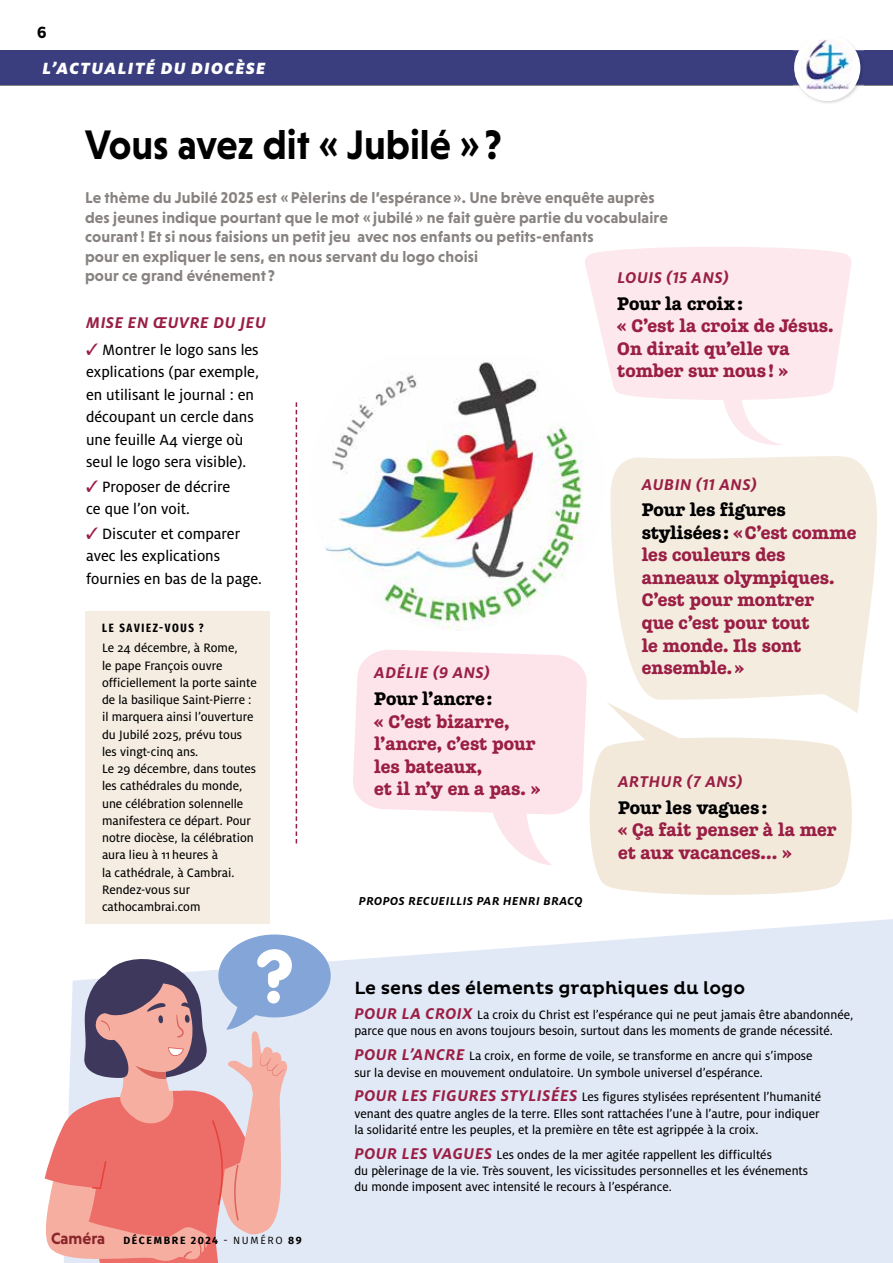
<style>
.page{position:relative;width:893px;height:1263px;background:#fff}
.page>*{position:absolute;margin:0;border:0;box-sizing:border-box;transform-origin:0 0}
.t1{font:700 42px "Niveau Grotesk";color:#000;scale:.94 1}
.t2{font:18px/22.5px "Margot";letter-spacing:-.005em;color:#9a1f45}
.t3{font:18px "Margot";letter-spacing:-.005em;color:#000}
.t4{font:500 18px "Pluto";color:#000}
.t5{font:italic 900 18px "Milo OT";letter-spacing:.07em;color:#fff}
.t6{font:italic 700 17.25px "Milo OT";letter-spacing:.03em;color:#9a1f45}
.t7{font:16.5px/22.5px "Milo OT Text";color:#000}
.t8{font:700 16.5px "Pluto Cond";color:#000}
.t9{font:700 15.9px/19.5px "Niveau Grotesk";letter-spacing:.01em;color:#888380}
.t10{font:13.5px/17.2px "Milo OT Text";color:#000}
.t11{font:italic 700 12.75px "Milo OT";letter-spacing:.04em;color:#000}
.t12{font:700 12px "Fira Sans Compressed";letter-spacing:.15em;color:#000}
.t13{font:700 10.5px "Fira Sans";letter-spacing:.16em;color:#000}
.s1{color:#9a1f45}
.s2{color:#000}
.s3{font-family:"Niveau Grotesk";font-size:16.5px;color:#89252b}
.s4{font-weight:400}
.s5{font-family:"Milo OT";font-weight:700;font-style:italic;font-size:17.25px;color:#9a1f45}
</style>
<div class="page">
<hr style="left:0;top:85px;width:893px;height:1px;background:#878787">
<div style="left:0;top:50px;width:893px;height:34px;background:#3a3e7f"></div>
<img style="left:861px;top:50px;width:3px;height:36px">
<img style="left:793px;top:39px;width:68px;height:62px">
<div style="left:331px;top:919px;width:562px;height:344px;background:#e2e9f6"></div>
<svg style="left:44px;top:934px;width:287px;height:329px;background:#dab1b6"></svg>
<div style="left:85px;top:611px;width:185px;height:313px;background:#f5ede2"></div>
<svg style="left:296px;top:402px;width:1px;height:441px"></svg>
<img style="left:325px;top:362px;width:258px;height:269px">
<svg style="left:353px;top:650px;width:234px;height:215px;fill:#fce4ea"></svg>
<svg style="left:590px;top:702px;width:262px;height:193px;fill:#f3e9db"></svg>
<svg style="left:585px;top:247px;width:267px;height:198px;fill:#fce8ed"></svg>
<svg style="left:609px;top:456px;width:268px;height:257px;background:#f6eee3"></svg>
<p class="t8" style="left:37px;top:23px;width:11px">6</p>
<h2 class="t5" style="left:43px;top:58px;width:225px">L’ACTUALITÉ DU DIOCÈSE</h2>
<h1 class="t1" style="left:85px;top:120px;width:445px">Vous avez dit « Jubilé » ?</h1>
<p class="t9" style="left:85px;top:188px;width:584px">Le thème du Jubilé 2025 est « Pèlerins de l’espérance ». Une brève enquête auprès des jeunes indique pourtant que le mot « jubilé » ne fait guère partie du vocabulaire courant ! Et si nous faisions un petit jeu avec nos enfants ou petits-enfants<br>pour en expliquer le sens, en nous servant du logo choisi<br>pour ce grand événement ?</p>
<p class="t6" style="left:86px;top:313px;width:181px">MISE EN ŒUVRE DU JEU</p>
<p class="t7" style="left:86px;top:338px;width:174px"><span class="s1">✓</span> Montrer le logo sans les explications (par exemple, en utilisant le journal : en découpant un cercle dans une feuille A4 vierge où seul le logo sera visible).</p>
<p class="t7" style="left:86px;top:475px;width:146px"><span class="s1">✓</span> Proposer de décrire ce que l’on voit.</p>
<p class="t7" style="left:86px;top:522px;width:177px"><span class="s1">✓</span> Discuter et comparer avec les explications fournies en bas de la page.</p>
<p class="t12" style="left:102px;top:618px;width:103px">LE SAVIEZ-VOUS ?</p>
<p class="t10" style="left:102px;top:639px;width:156px">Le 24 décembre, à Rome,<br>le pape François ouvre officiellement la porte sainte de la basilique Saint-Pierre : il marquera ainsi l’ouverture du Jubilé 2025, prévu tous les vingt-cinq ans.<br>Le 29 décembre, dans toutes les cathédrales du monde, une célébration solennelle manifestera ce départ. Pour notre diocèse, la célébration aura lieu à 11 heures à<br>la cathédrale, à Cambrai.<br>Rendez-vous sur cathocambrai.com</p>
<p class="t6" style="left:617px;top:268px;width:113px">LOUIS (15 ANS)</p>
<h2 class="t3" style="left:617px;top:293px;width:127px">Pour la croix :</h2>
<h2 class="t2" style="left:617px;top:315px;width:218px">« C’est la croix de Jésus.<br>On dirait qu’elle va tomber sur nous ! »</h2>
<p class="t6" style="left:642px;top:475px;width:116px">AUBIN (11 ANS)</p>
<h2 class="t2" style="left:642px;top:499px;width:216px"><span class="s2">Pour les figures stylisées :</span> « C’est comme les couleurs des anneaux olympiques.<br>C’est pour montrer<br>que c’est pour tout<br>le monde. Ils sont ensemble. »</h2>
<p class="t6" style="left:374px;top:663px;width:117px">ADÉLIE (9 ANS)</p>
<h2 class="t3" style="left:374px;top:688px;width:120px">Pour l’ancre :</h2>
<h2 class="t2" style="left:374px;top:710px;width:167px">« C’est bizarre, l’ancre, c’est pour les bateaux,<br>et il n’y en a pas. »</h2>
<p class="t6" style="left:618px;top:772px;width:126px">ARTHUR (7 ANS)</p>
<h2 class="t3" style="left:618px;top:797px;width:151px">Pour les vagues :</h2>
<h2 class="t2" style="left:618px;top:818px;width:220px">« Ça fait penser à la mer et aux vacances… »</h2>
<p class="t11" style="left:359px;top:894px;width:225px">PROPOS RECUEILLIS PAR HENRI BRACQ</p>
<p class="t13" style="left:51px;top:1231px;width:252px"><span class="s3">Caméra</span> DÉCEMBRE 2024 <span class="s4">- NUMÉRO</span> 89</p>
<h2 class="t4" style="left:354px;top:978px;width:392px">Le sens des élements graphiques du logo</h2>
<p class="t10" style="left:354px;top:1007px;width:501px;line-height:16.2px"><span class="s5">POUR LA CROIX</span> La croix du Christ est l’espérance qui ne peut jamais être abandonnée, parce que nous en avons toujours besoin, surtout dans les moments de grande nécessité.</p>
<p class="t10" style="left:354px;top:1048px;width:460px;line-height:16.2px"><span class="s5">POUR L’ANCRE</span> La croix, en forme de voile, se transforme en ancre qui s’impose sur la devise en mouvement ondulatoire. Un symbole universel d’espérance.</p>
<p class="t10" style="left:354px;top:1089px;width:468px;line-height:16.2px;text-align:justify"><span class="s5">POUR LES FIGURES STYLISÉES</span> Les figures stylisées représentent l’humanité venant des quatre angles de la terre. Elles sont rattachées l’une à l’autre, pour indiquer la solidarité entre les peuples, et la première en tête est agrippée à la croix.</p>
<p class="t10" style="left:354px;top:1146px;width:455px;line-height:16.2px"><span class="s5">POUR LES VAGUES</span> Les ondes de la mer agitée rappellent les difficultés<br>du pèlerinage de la vie. Très souvent, les vicissitudes personnelles et les événements du monde imposent avec intensité le recours à l’espérance.</p>
</div>
